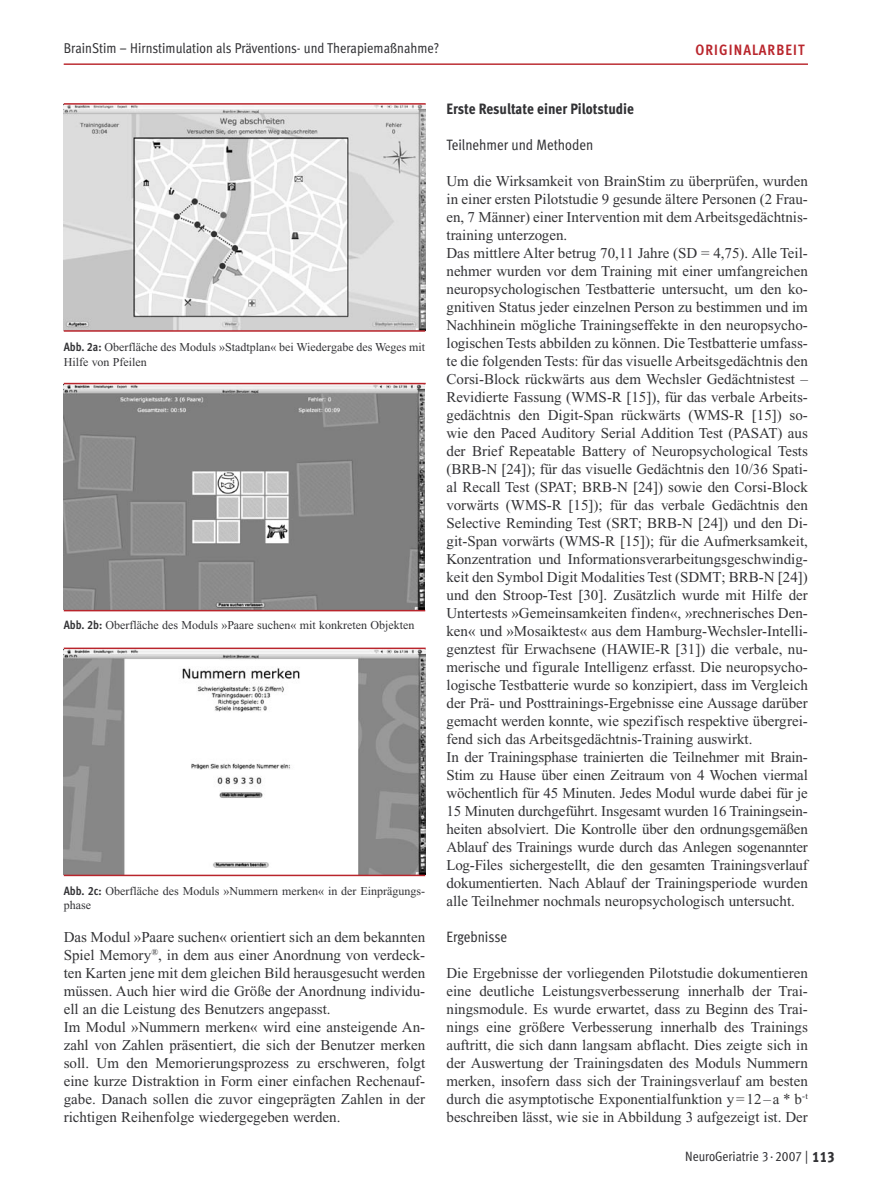
<style>
.page{position:relative;width:893px;height:1191px;background:#fff}
.page>*{position:absolute;margin:0;border:0;box-sizing:border-box;transform-origin:0 0}
.Fließtext{font:15px/18px "Times New Roman";color:#323235;text-align:justify}
.Fließ_-_Head2{font:15px "Meta Cond";color:#323235}
.Fließ_-_Head1{font:15px "Meta Cond Extra Bold LF";color:#323235}
.t1{font:700 15px "Meta Cond";letter-spacing:.075em;color:#b9252c}
.t2{font:14.25px "Meta Cond";color:#323235}
.t3{font:13.5px "Meta Cond Book LF";color:#323235}
.Abb_Nr{font:12px/14.4px "Times New Roman";color:#323235}
.s1{font-family:"Meta Cond Bold LF"}
.s2{font-family:"Meta Cond Extra Bold LF";font-size:15px}
</style>
<div class="page">
<hr style="left:64px;top:64px;width:744px;height:1px;background:#b9252c">
<img style="left:64px;top:105px;width:361px;height:225px">
<hr style="left:64px;top:103px;width:362px;height:2px;background:#b9252c">
<hr style="left:64px;top:330px;width:361px;height:2px;background:#b9252c">
<img style="left:64px;top:384px;width:360px;height:226px">
<hr style="left:64px;top:383px;width:362px;height:1px;background:#b9252c">
<hr style="left:64px;top:610px;width:361px;height:1px;background:#b9252c">
<img style="left:64px;top:649px;width:361px;height:225px">
<hr style="left:64px;top:647px;width:362px;height:2px;background:#b9252c">
<hr style="left:64px;top:874px;width:361px;height:2px;background:#b9252c">
<p class="t2" style="left:64px;top:40px;width:377px">BrainStim – Hirnstimulation als Präventions- und Therapiemaßnahme?</p>
<p class="t1" style="left:695px;top:41px;width:111px">ORIGINALARBEIT</p>
<p class="Abb_Nr" style="left:64px;top:340px;width:363px"><span class="s1">Abb. 2a:</span> Oberfläche des Moduls »Stadtplan« bei Wiedergabe des Weges mit<br>Hilfe von Pfeilen</p>
<p class="Abb_Nr" style="left:64px;top:617px;width:352px"><span class="s1">Abb. 2b:</span> Oberfläche des Moduls »Paare suchen« mit konkreten Objekten</p>
<p class="Abb_Nr" style="left:64px;top:883px;width:363px"><span class="s1">Abb. 2c:</span> Oberfläche des Moduls »Nummern merken« in der Einprägungs&shy;phase</p>
<p class="Fließtext" style="left:64px;top:928px;width:363px">Das Modul »Paare suchen« orientiert sich an dem bekannten Spiel Memory<sup>®</sup>, in dem aus einer Anordnung von verdeck&shy;ten Karten jene mit dem gleichen Bild herausgesucht werden müssen. Auch hier wird die Größe der Anordnung individu&shy;ell an die Leistung des Benutzers angepasst.</p>
<p class="Fließtext" style="left:64px;top:1018px;width:363px">Im Modul »Nummern merken« wird eine ansteigende An&shy;zahl von Zahlen präsentiert, die sich der Benutzer merken soll. Um den Memorierungsprozess zu erschweren, folgt eine kurze Distraktion in Form einer einfachen Rechenauf&shy;gabe. Danach sollen die zuvor eingeprägten Zahlen in der richtigen Reihenfolge wiedergegeben werden.</p>
<p class="Fließ_-_Head1" style="left:446px;top:99px;width:189px">Erste Resultate einer Pilotstudie</p>
<p class="Fließ_-_Head2" style="left:446px;top:136px;width:148px">Teilnehmer und Methoden</p>
<p class="Fließtext" style="left:446px;top:172px;width:363px">Um die Wirksamkeit von BrainStim zu überprüfen, wurden in einer ersten Pilotstudie 9 gesunde ältere Personen (2 Frau&shy;en, 7 Männer) einer Intervention mit dem Arbeitsgedächtnis&shy;training unterzogen.</p>
<p class="Fließtext" style="left:446px;top:244px;width:363px">Das mittlere Alter betrug 70,11 Jahre (SD = 4,75). Alle Teil&shy;nehmer wurden vor dem Training mit einer umfangreichen neuropsychologischen Testbatterie untersucht, um den ko&shy;gnitiven Status jeder einzelnen Person zu bestimmen und im Nachhinein mögliche Trainingseffekte in den neuropsycho&shy;logischen Tests abbilden zu können. Die Testbatterie umfass&shy;te die folgenden Tests: für das visuelle Arbeitsgedächtnis den Corsi-Block rückwärts aus dem Wechsler Gedächtnistest – Revidierte Fassung (WMS-R [15]), für das verbale Arbeits&shy;gedächtnis den Digit-Span rückwärts (WMS-R [15]) so&shy;wie den Paced Auditory Serial Addition Test (PASAT) aus der Brief Repeatable Battery of Neuropsychological Tests (BRB-N [24]); für das visuelle Gedächtnis den 10/36 Spati&shy;al Recall Test (SPAT; BRB-N [24]) sowie den Corsi-Block vorwärts (WMS-R [15]); für das verbale Gedächtnis den Selective Reminding Test (SRT; BRB-N [24]) und den Di&shy;git-Span vorwärts (WMS-R [15]); für die Aufmerksamkeit, Konzentration und Informationsverarbeitungsgeschwindig&shy;keit den Symbol Digit Modalities Test (SDMT; BRB-N [24]) und den Stroop-Test [30]. Zusätzlich wurde mit Hilfe der Untertests »Gemeinsamkeiten finden«, »rechnerisches Den&shy;ken« und »Mosaiktest« aus dem Hamburg-Wechsler-Intelli&shy;genztest für Erwachsene (HAWIE-R [31]) die verbale, nu&shy;merische und figurale Intelligenz erfasst. Die neuropsycho&shy;logische Testbatterie wurde so konzipiert, dass im Vergleich der Prä- und Posttrainings-Ergebnisse eine Aussage darüber gemacht werden konnte, wie spezifisch respektive übergrei&shy;fend sich das Arbeitsgedächtnis-Training auswirkt.</p>
<p class="Fließtext" style="left:446px;top:748px;width:363px">In der Trainingsphase trainierten die Teilnehmer mit Brain-Stim zu Hause über einen Zeitraum von 4 Wochen viermal wöchentlich für 45 Minuten. Jedes Modul wurde dabei für je 15 Minuten durchgeführt. Insgesamt wurden 16 Trainingsein&shy;heiten absolviert. Die Kontrolle über den ordnungsgemäßen Ablauf des Trainings wurde durch das Anlegen sogenannter Log-Files sichergestellt, die den gesamten Trainingsverlauf dokumentierten. Nach Ablauf der Trainingsperiode wurden alle Teilnehmer nochmals neuropsychologisch untersucht.</p>
<p class="Fließ_-_Head2" style="left:446px;top:928px;width:62px">Ergebnisse</p>
<p class="Fließtext" style="left:446px;top:964px;width:363px">Die Ergebnisse der vorliegenden Pilotstudie dokumentieren eine deutliche Leistungsverbesserung innerhalb der Trai&shy;ningsmodule. Es wurde erwartet, dass zu Beginn des Trai&shy;nings eine größere Verbesserung innerhalb des Trainings auftritt, die sich dann langsam abflacht. Dies zeigte sich in der Auswertung der Trainingsdaten des Moduls Nummern merken, insofern dass sich der Trainingsverlauf am besten durch die asymptotische Exponentialfunktion y = 12 – a * b<sup>-</sup> <sup>t </sup>beschreiben lässt, wie sie in Abbildung 3 aufgezeigt ist. Der</p>
<p class="t3" style="left:685px;top:1148px;width:151px">NeuroGeriatrie 3 · 2007 | <span class="s2">113</span></p>
</div>
